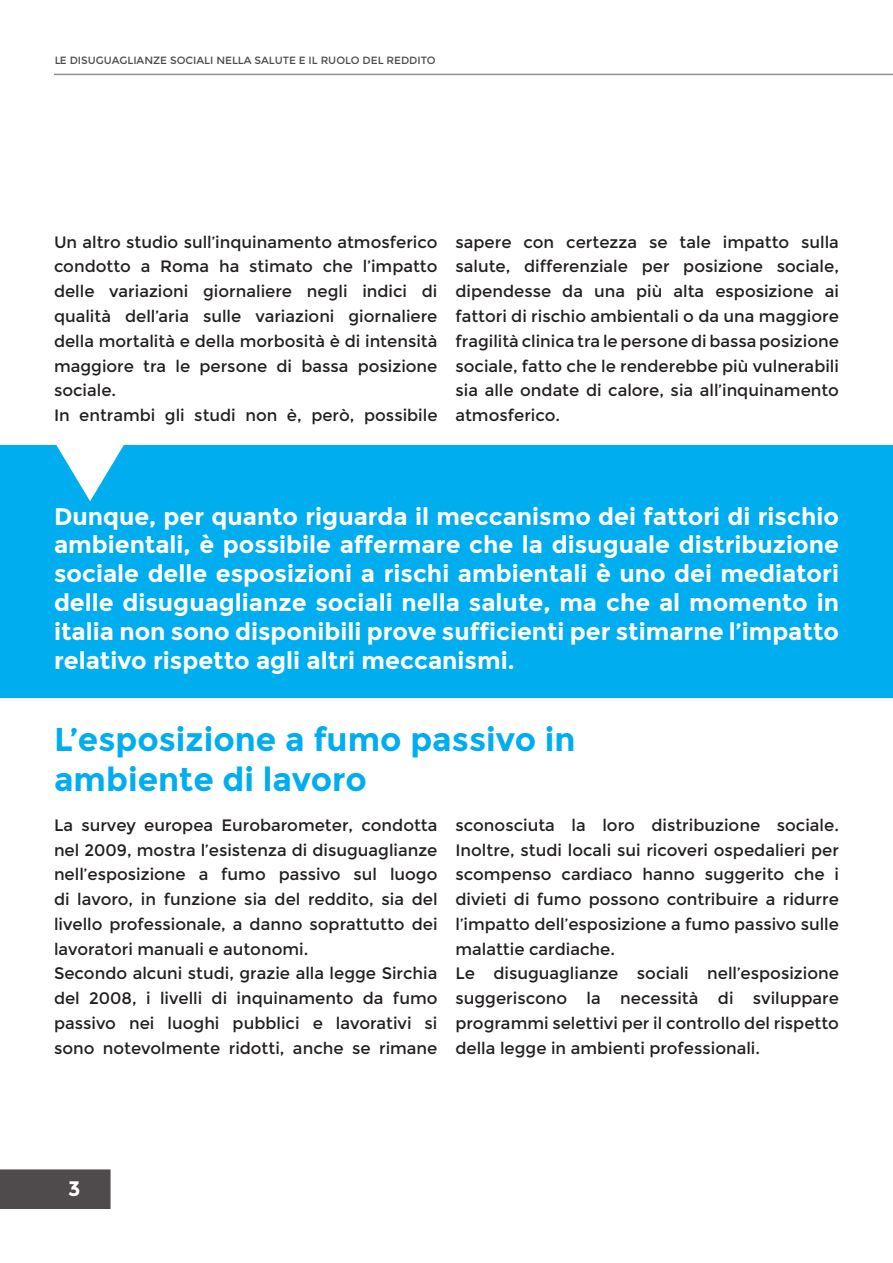
<style>
.page{position:relative;width:893px;height:1263px;background:#fff}
.page>*{position:absolute;margin:0;border:0;box-sizing:border-box;transform-origin:0 0}
.PARAGRAFI{font:700 33px/39.6px "Montserrat";color:#00aeef}
.t1{font:700 24px/28.8px "Montserrat";color:#fff;text-align:justify}
.t2{font:700 21px "Montserrat";color:#fff}
.Testo{font:16.5px/24.8px "Montserrat";color:#231f20;text-align:justify}
.t3{font:10.5px "Montserrat";color:#231f20}
</style>
<div class="page">
<hr style="left:54px;top:74px;width:839px;height:1px;background:#231f20">
<div style="left:0;top:1169px;width:111px;height:40px;background:#4f4b4c"></div>
<div style="left:0;top:445px;width:893px;height:252px;background:#00aeef"></div>
<svg style="left:56px;top:445px;width:68px;height:56px"></svg>
<p class="t3" style="left:54px;top:54px;width:383px">LE DISUGUAGLIANZE SOCIALI NELLA SALUTE E IL RUOLO DEL REDDITO</p>
<p class="Testo" style="left:54px;top:230px;width:385px">Un altro studio sull’inquinamento atmosferico condotto a Roma ha stimato che l’impatto delle variazioni giornaliere negli indici di qualità dell’aria sulle variazioni giornaliere della mortalità e della morbosità è di intensità maggiore tra le persone di bassa posizione sociale.</p>
<p class="Testo" style="left:54px;top:403px;width:385px">In entrambi gli studi non è, però, possibile</p>
<p class="Testo" style="left:455px;top:230px;width:385px">sapere con certezza se tale impatto sulla salute, differenziale per posizione sociale, dipendesse da una più alta esposizione ai fattori di rischio ambientali o da una maggiore fragilità clinica tra le persone di bassa posizione sociale, fatto che le renderebbe più vulnerabili sia alle ondate di calore, sia all’inquinamento atmosferico.</p>
<p class="t1" style="left:54px;top:502px;width:786px">Dunque, per quanto riguarda il meccanismo dei fattori di rischio ambientali, è possibile affermare che la disuguale distribuzione sociale delle esposizioni a rischi ambientali è uno dei mediatori delle disuguaglianze sociali nella salute, ma che al momento in italia non sono disponibili prove sufficienti per stimarne l’impatto relativo rispetto agli altri meccanismi.</p>
<p class="PARAGRAFI" style="left:54px;top:720px;width:523px">L’esposizione a fumo passivo in ambiente di lavoro</p>
<p class="Testo" style="left:54px;top:813px;width:385px">La survey europea Eurobarometer, condotta nel 2009, mostra l’esistenza di disuguaglianze nell’esposizione a fumo passivo sul luogo di lavoro, in funzione sia del reddito, sia del livello professionale, a danno soprattutto dei lavoratori manuali e autonomi.</p>
<p class="Testo" style="left:54px;top:961px;width:385px">Secondo alcuni studi, grazie alla legge Sirchia del 2008, i livelli di inquinamento da fumo passivo nei luoghi pubblici e lavorativi si sono notevolmente ridotti, anche se rimane</p>
<p class="Testo" style="left:455px;top:813px;width:385px">sconosciuta la loro distribuzione sociale.<br>Inoltre, studi locali sui ricoveri ospedalieri per scompenso cardiaco hanno suggerito che i divieti di fumo possono contribuire a ridurre l’impatto dell’esposizione a fumo passivo sulle malattie cardiache.</p>
<p class="Testo" style="left:455px;top:961px;width:385px">Le disuguaglianze sociali nell’esposizione suggeriscono la necessità di sviluppare programmi selettivi per il controllo del rispetto della legge in ambienti professionali.</p>
<p class="t2" style="left:68px;top:1176px;width:14px">3</p>
</div>
